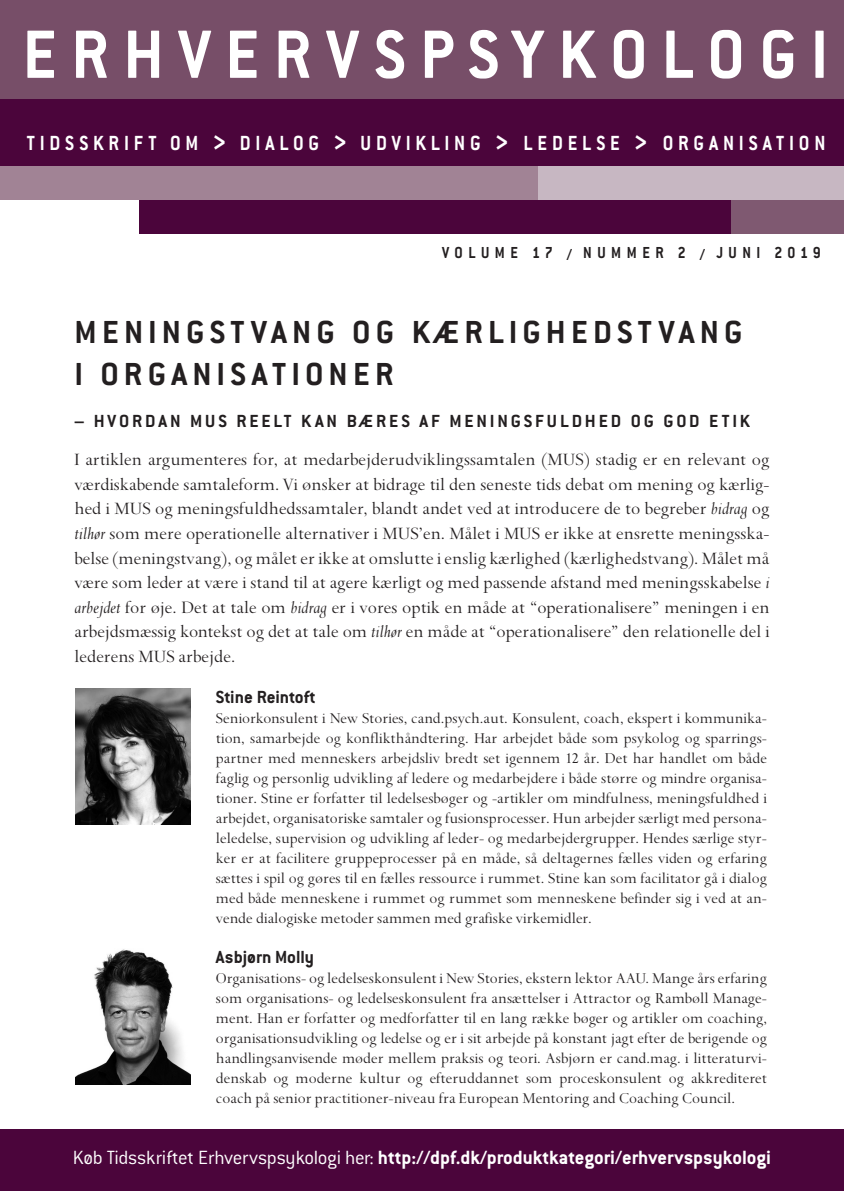
<style>
.page{position:relative;width:844px;height:1191px;background:#fff}
.page>*{position:absolute;margin:0;border:0;box-sizing:border-box;transform-origin:0 0}
.t1{font:700 74.9px "Conduit ITC";letter-spacing:.205em;color:#fff;scale:.95 1}
.t2{font:700 35px/42px "Conduit ITC";letter-spacing:.15em;color:#231f20}
.t3{font:700 22.4px "Conduit ITC";letter-spacing:.24em;color:#fff;scale:.9 1}
.t4{font:700 21px "Conduit ITC";color:#fff}
.t5{font:19.25px/24.5px "Spectrum";color:#231f20;text-align:justify}
.t6{font:700 19.25px "Conduit ITC";letter-spacing:.145em;color:#231f20}
.t7{font:700 19.25px "Conduit ITC";color:#231f20}
.t8{font:700 17.5px "Conduit ITC";letter-spacing:.35em;color:#231f20;scale:.9 1}
.t9{font:16.62px/19.9px "Spectrum";color:#231f20;text-align:justify}
.s1{font-size:31.15px}
.s2{font-style:italic}
.s3{font-weight:300}
</style>
<div class="page">
<div style="left:0;top:1129px;width:843px;height:62px;background:#4b053b"></div>
<div style="left:0;top:0;width:843px;height:125px;background:#774e68"></div>
<div style="left:0;top:166px;width:656px;height:34px;background:#a18395"></div>
<div style="left:0;top:99px;width:843px;height:67px;background:#4b053b"></div>
<div style="left:537px;top:166px;width:306px;height:34px;background:#c7b7c2"></div>
<div style="left:618px;top:200px;width:225px;height:33px;background:#7f5971"></div>
<div style="left:139px;top:200px;width:591px;height:33px;background:#4b053b"></div>
<img style="left:76px;top:688px;width:115px;height:136px">
<img style="left:76px;top:949px;width:115px;height:135px">
<h1 class="t1" style="left:23px;top:11px;width:849px">ERHVERVSPSYKOLOGI</h1>
<h3 class="t3" style="left:27px;top:129px;width:888px">TIDSSKRIFT OM <span class="s1">&gt;</span> DIALOG <span class="s1">&gt;</span> UDVIKLING <span class="s1">&gt;</span> LEDELSE <span class="s1">&gt;</span> ORGANISATION</h3>
<p class="t8" style="left:442px;top:242px;width:422px">VOLUME 17 / NUMMER 2 / JUNI 2019</p>
<h2 class="t2" style="left:74px;top:310px;width:669px">MENINGSTVANG OG KÆRLIGHEDSTVANG<br>I ORGANISATIONER</h2>
<p class="t6" style="left:74px;top:410px;width:676px">– HVORDAN MUS REELT KAN BÆRES AF MENINGSFULDHED OG GOD ETIK</p>
<p class="t5" style="left:74px;top:448px;width:696px">I artiklen argumenteres for, at medarbejderudviklingssamtalen (MUS) stadig er en relevant og værdiskabende samtaleform. Vi ønsker at bidrage til den seneste tids debat om mening og kærlig&shy;hed i MUS og meningsfuldhedssamtaler, blandt andet ved at introducere de to begreber <span class="s2">bidrag</span> og <span class="s2">tilhør</span> som mere operationelle alternativer i MUS’en. Målet i MUS er ikke at ensrette meningsska&shy;belse (meningstvang), og målet er ikke at omslutte i enslig kærlighed (kærlighedstvang). Målet må være som leder at være i stand til at agere kærligt og med passende afstand med meningsskabelse <span class="s2">i arbejdet</span> for øje. Det at tale om <span class="s2">bidrag</span> er i vores optik en måde at “operationalisere” meningen i en arbejdsmæssig kontekst og det at tale om <span class="s2">tilhør</span> en måde at “operationalisere” den relationelle del i lederens MUS arbejde.</p>
<p class="t7" style="left:216px;top:686px;width:101px">Stine Reintoft</p>
<p class="t9" style="left:216px;top:708px;width:552px">Seniorkonsulent i New Stories, cand.psych.aut. Konsulent, coach, ekspert i kommunika&shy;tion, samarbejde og konflikthåndtering. Har arbejdet både som psykolog og sparrings&shy;partner med menneskers arbejdsliv bredt set igennem 12 år. Det har handlet om både faglig og personlig udvikling af ledere og medarbejdere i både større og mindre organisa&shy;tioner. Stine er forfatter til ledelsesbøger og -artikler om mindfulness, meningsfuldhed i arbejdet, organisatoriske samtaler og fusionsprocesser. Hun arbejder særligt med persona&shy;leledelse, supervision og udvikling af leder- og medarbejdergrupper. Hendes særlige styr&shy;ker er at facilitere gruppeprocesser på en måde, så deltagernes fælles viden og erfaring sættes i spil og gøres til en fælles ressource i rummet. Stine kan som facilitator gå i dialog med både menneskene i rummet og rummet som menneskene befinder sig i ved at an&shy;vende dialogiske metoder sammen med grafiske virkemidler.</p>
<p class="t7" style="left:216px;top:946px;width:100px">Asbjørn Molly</p>
<p class="t9" style="left:216px;top:968px;width:552px">Organisations- og ledelseskonsulent i New Stories, ekstern lektor AAU. Mange års erfaring som organisations- og ledelseskonsulent fra ansættelser i Attractor og Rambøll Manage&shy;ment. Han er forfatter og medforfatter til en lang række bøger og artikler om coaching, organisationsudvikling og ledelse og er i sit arbejde på konstant jagt efter de berigende og handlingsanvisende møder mellem praksis og teori. Asbjørn er cand.mag. i litteraturvi&shy;denskab og moderne kultur og efteruddannet som proceskonsulent og akkrediteret coach på senior practitioner-niveau fra European Mentoring and Coaching Council.</p>
<p class="t4" style="left:73px;top:1144px;width:699px"><span class="s3">Køb Tidsskriftet Erhvervspsykologi her:</span> http://dpf.dk/produktkategori/erhvervspsykologi</p>
</div>
